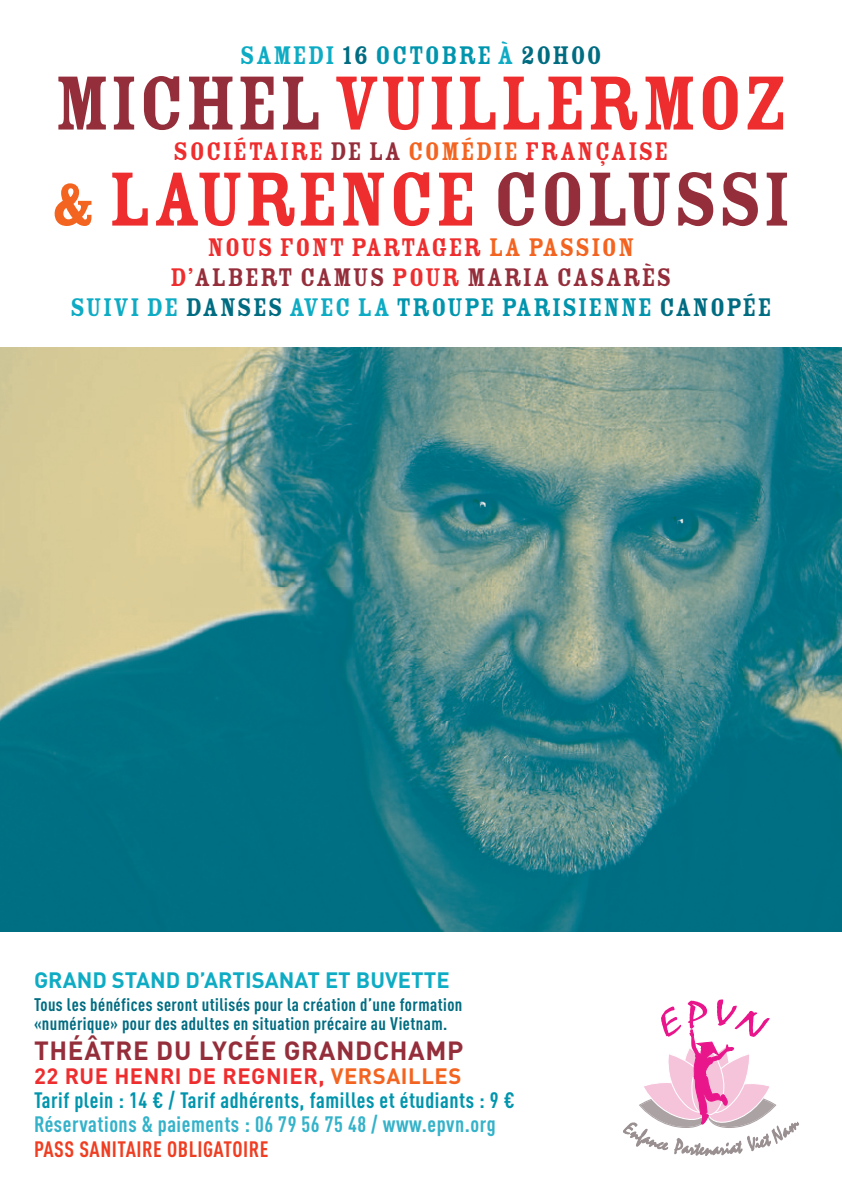
<style>
.page{position:relative;width:842px;height:1191px;background:#fff}
.page>*{position:absolute;margin:0;border:0;box-sizing:border-box;transform-origin:0 0}
.t1{font:84px "Rosewood Std Fill";letter-spacing:-.01em;color:#ee2d2e}
.t2{font:28px/30px "Rosewood Std Fill";letter-spacing:.025em;color:#952e3b;text-align:center}
.t3{font:28px "Rosewood Std Fill";letter-spacing:.025em;color:#ee2d2e}
.t4{font:28px "Rosewood Std Fill";letter-spacing:.025em;color:#0eacc4}
.t5{font:700 26px "DIN";letter-spacing:.025em;color:#952e3b}
.t6{font:700 22px "DIN Cond";letter-spacing:.025em;color:#0095ad}
.t7{font:700 22px "DIN Cond";letter-spacing:.025em;color:#34b2c9}
.t8{font:700 22px "DIN";color:#0eacc4}
.t9{font:700 22px "DIN";letter-spacing:.025em;color:#ee2d2e}
.t10{font:700 22px "DIN Cond";letter-spacing:.025em;color:#ef3e22}
.t11{font:700 18px/19px "DIN Cond";letter-spacing:.025em;color:#006c81}
.s1{color:#006c81}
.s2{color:#0095ad}
.s3{color:#952e3b}
.s4{color:#f36421}
.s5{font-size:67px;color:#f36421}
.s6{color:#ee2d2e}
.s7{color:#0eacc4}
</style>
<div class="page">
<img style="left:0;top:347px;width:842px;height:584px">
<svg style="left:623px;top:999px;width:176px;height:156px"></svg>
<h2 class="t4" style="left:240px;top:40px;width:364px">SAMEDI <span class="s1">16</span> <span class="s2">OCTOBRE</span> À <span class="s1">20H00</span></h2>
<h1 class="t1" style="left:54px;top:58px;width:735px"><span class="s3">MICHEL</span>VUILLERMOZ</h1>
<h2 class="t3" style="left:173px;top:136px;width:497px">SOCIÉTAIRE <span class="s3">DE LA</span> <span class="s4">COMÉDIE</span> FRANÇAISE</h2>
<h1 class="t1" style="left:51px;top:154px;width:742px"><span class="s5">&amp;</span> LAURENCE <span class="s3">COLUSSI</span></h1>
<h2 class="t2" style="left:70px;top:232px;width:703px"><span class="s6">NOUS FONT PARTAGER</span> <span class="s4">LA PASSION<br></span><span class="s6">D’</span>ALBERT CAMUS <span class="s6">POUR</span> MARIA CASARÈS<br><span class="s7">SUIVI DE</span> <span class="s1">DANSES</span> <span class="s7">AVEC LA</span> <span class="s2">TROUPE PARISIENNE</span> <span class="s1">CANOPÉE</span></h2>
<p class="t8" style="left:34px;top:965px;width:417px">GRAND STAND D’ARTISANAT ET BUVETTE</p>
<p class="t11" style="left:34px;top:994px;width:430px">Tous les bénéfices seront utilisés pour la création d’une formation «numérique» pour des adultes en situation précaire au Vietnam.</p>
<h3 class="t5" style="left:34px;top:1033px;width:431px">THÉÂTRE DU LYCÉE GRANDCHAMP</h3>
<p class="t9" style="left:34px;top:1061px;width:429px">22 RUE HENRI DE REGNIER, <span class="s4">VERSAILLES</span></p>
<p class="t6" style="left:34px;top:1086px;width:482px">Tarif plein : 14 € / Tarif adhérents, familles et étudiants : 9 €</p>
<p class="t7" style="left:34px;top:1110px;width:463px">Réservations &amp; paiements : 06 79 56 75 48 / www.epvn.org</p>
<p class="t10" style="left:34px;top:1135px;width:236px">PASS SANITAIRE OBLIGATOIRE</p>
</div>
